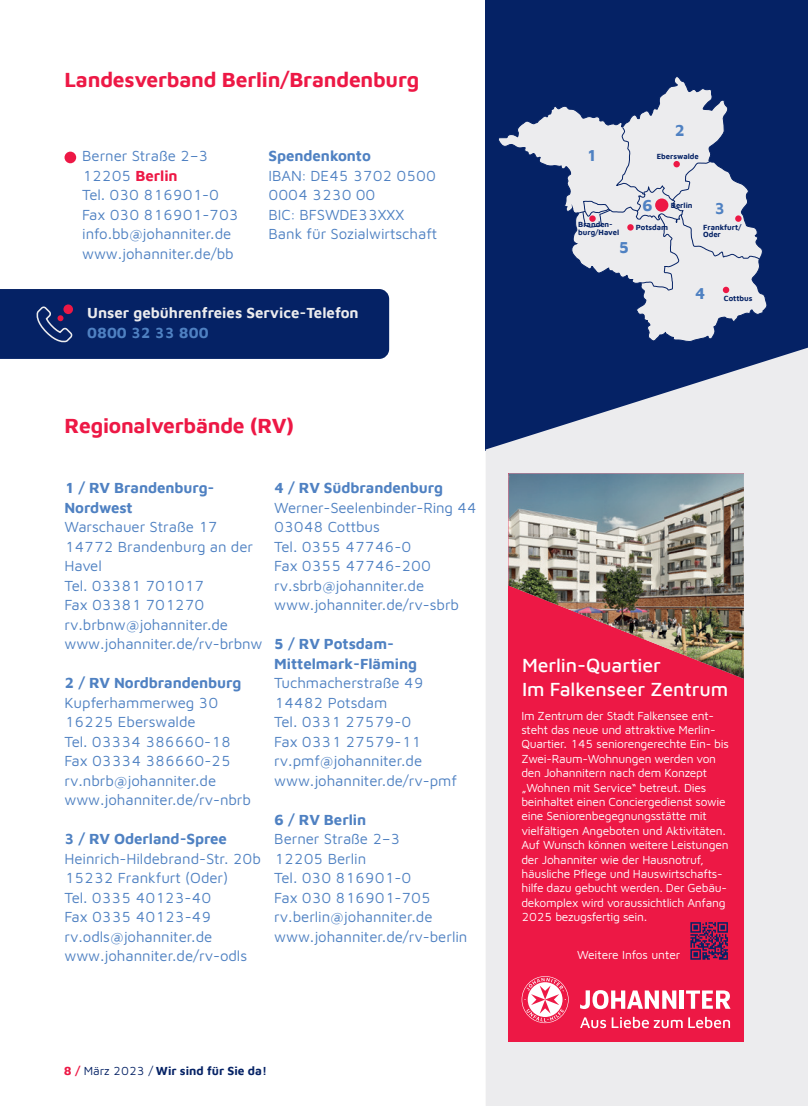
<style>
.page{position:relative;width:808px;height:1106px;background:#fff}
.page>*{position:absolute;margin:0;border:0;box-sizing:border-box;transform-origin:0 0}
.JUH_HL_14pt{font:700 21px "Maven Johanniter";letter-spacing:-.01em;color:#ed1845}
.JUH_Fließtext_10pt_b{font:500 19.5px "Maven Johanniter";letter-spacing:-.005em;color:#fff}
.t1{font:700 16.2px "Maven Johanniter";color:#4f81c2}
.JUH_Fließtext_10pt_b-2{font:15px/19.5px "Maven Johanniter";letter-spacing:-.005em;color:#4f81c2}
.JUH_Fließtext_10pt_b-3{font:700 15px/19.5px "Maven Johanniter";letter-spacing:-.005em;color:#4f81c2}
.t2{font:700 15px "Maven Johanniter";color:#ececee}
.JUH_Fließtext_10pt_b-4{font:12px/14.4px "Maven Johanniter";letter-spacing:-.02em;color:#fff}
.t3{font:700 12px "Maven Johanniter";color:#052265}
.t4{font:700 7.65px/7.5px "Maven Johanniter";color:#052265}
.s1{font-weight:700;color:#ed1845}
.s2{font-weight:700}
.s3{color:#ed1845}
.s4{font-weight:400}
</style>
<div class="page">
<div style="left:486px;top:0;width:322px;height:450px;background:#052265"></div>
<div style="left:65px;top:152px;width:11px;height:11px;background:#ed1845;border-radius:50%"></div>
<svg style="left:486px;top:348px;width:322px;height:758px;background:#c9cbd7"></svg>
<div style="left:0;top:289px;width:389px;height:70px;background:#052265"></div>
<div style="left:63px;top:304px;width:10px;height:10px;background:#ed1845;border-radius:50%"></div>
<svg style="left:498px;top:76px;width:269px;height:266px"></svg>
<svg style="left:578px;top:127px;width:181px;height:166px;background:#c4c7d5"></svg>
<svg style="left:589px;top:215px;width:7px;height:7px"></svg>
<div style="left:735px;top:215px;width:6px;height:7px;background:#ed1845;border-radius:50%"></div>
<div style="left:509px;top:473px;width:235px;height:569px;background:#ed1845"></div>
<img style="left:509px;top:473px;width:235px;height:206px">
<svg style="left:580px;top:990px;width:150px;height:38px"></svg>
<svg style="left:522px;top:976px;width:47px;height:47px"></svg>
<svg style="left:690px;top:922px;width:38px;height:37px"></svg>
<p class="JUH_HL_14pt" style="left:65px;top:65px;width:356px">Landesverband Berlin/Brandenburg</p>
<p class="JUH_Fließtext_10pt_b-2" style="left:82px;top:145px;width:158px">Berner Straße 2–3<br>12205 <span class="s1">Berlin<br></span>Tel. 030 816901-0<br>Fax 030 816901-703 info.bb@johanniter.de</p>
<p class="JUH_Fließtext_10pt_b-2" style="left:82px;top:243px;width:153px">www.johanniter.de/bb</p>
<p class="JUH_Fließtext_10pt_b-2" style="left:269px;top:145px;width:169px"><span class="s2">Spendenkonto<br></span>IBAN: DE45 3702 0500<br>0004 3230 00</p>
<p class="JUH_Fließtext_10pt_b-2" style="left:269px;top:204px;width:170px">BIC: BFSWDE33XXX<br>Bank für Sozialwirtschaft</p>
<p class="t2" style="left:87px;top:302px;width:273px">Unser gebührenfreies Service-Telefon</p>
<p class="JUH_Fließtext_10pt_b-3" style="left:87px;top:322px;width:123px">0800 32 33 800</p>
<p class="JUH_HL_14pt" style="left:65px;top:410px;width:231px">Regionalverbände (RV)</p>
<p class="JUH_Fließtext_10pt_b-3" style="left:65px;top:477px;width:152px">1 / RV Brandenburg-<br>Nordwest</p>
<p class="JUH_Fließtext_10pt_b-2" style="left:65px;top:516px;width:155px">Warschauer Straße 17</p>
<p class="JUH_Fließtext_10pt_b-2" style="left:65px;top:535px;width:190px">14772 Brandenburg an der<br>Havel</p>
<p class="JUH_Fließtext_10pt_b-2" style="left:65px;top:574px;width:141px">Tel. 03381 701017</p>
<p class="JUH_Fließtext_10pt_b-2" style="left:65px;top:594px;width:141px">Fax 03381 701270</p>
<p class="JUH_Fließtext_10pt_b-2" style="left:65px;top:613px;width:165px">rv.brbnw@johanniter.de</p>
<p class="JUH_Fließtext_10pt_b-2" style="left:65px;top:633px;width:200px">www.johanniter.de/rv-brbnw</p>
<p class="JUH_Fließtext_10pt_b-3" style="left:65px;top:672px;width:178px">2 / RV Nordbrandenburg</p>
<p class="JUH_Fließtext_10pt_b-2" style="left:65px;top:691px;width:155px">Kupferhammerweg 30</p>
<p class="JUH_Fließtext_10pt_b-2" style="left:65px;top:711px;width:133px">16225 Eberswalde</p>
<p class="JUH_Fließtext_10pt_b-2" style="left:65px;top:730px;width:168px">Tel. 03334 386660-18</p>
<p class="JUH_Fließtext_10pt_b-2" style="left:65px;top:750px;width:168px">Fax 03334 386660-25</p>
<p class="JUH_Fließtext_10pt_b-2" style="left:65px;top:769px;width:153px">rv.nbrb@johanniter.de</p>
<p class="JUH_Fließtext_10pt_b-2" style="left:65px;top:789px;width:188px">www.johanniter.de/rv-nbrb</p>
<p class="JUH_Fließtext_10pt_b-3" style="left:65px;top:828px;width:164px">3 / RV Oderland-Spree</p>
<p class="JUH_Fließtext_10pt_b-2" style="left:65px;top:847px;width:198px">Heinrich-Hildebrand-Str. 20b</p>
<p class="JUH_Fließtext_10pt_b-2" style="left:65px;top:867px;width:165px">15232 Frankfurt (Oder)</p>
<p class="JUH_Fließtext_10pt_b-2" style="left:65px;top:886px;width:148px">Tel. 0335 40123-40</p>
<p class="JUH_Fließtext_10pt_b-2" style="left:65px;top:906px;width:148px">Fax 0335 40123-49</p>
<p class="JUH_Fließtext_10pt_b-2" style="left:65px;top:925px;width:149px">rv.odls@johanniter.de</p>
<p class="JUH_Fließtext_10pt_b-2" style="left:65px;top:945px;width:184px">www.johanniter.de/rv-odls</p>
<p class="JUH_Fließtext_10pt_b-3" style="left:274px;top:477px;width:170px">4 / RV Südbrandenburg</p>
<p class="JUH_Fließtext_10pt_b-2" style="left:274px;top:496px;width:204px">Werner-Seelenbinder-Ring 44</p>
<p class="JUH_Fließtext_10pt_b-2" style="left:274px;top:516px;width:107px">03048 Cottbus</p>
<p class="JUH_Fließtext_10pt_b-2" style="left:274px;top:535px;width:138px">Tel. 0355 47746-0</p>
<p class="JUH_Fließtext_10pt_b-2" style="left:274px;top:555px;width:158px">Fax 0355 47746-200</p>
<p class="JUH_Fließtext_10pt_b-2" style="left:274px;top:574px;width:151px">rv.sbrb@johanniter.de</p>
<p class="JUH_Fließtext_10pt_b-2" style="left:274px;top:594px;width:186px">www.johanniter.de/rv-sbrb</p>
<p class="JUH_Fließtext_10pt_b-3" style="left:274px;top:633px;width:144px">5 / RV Potsdam-<br>Mittelmark-Fläming</p>
<p class="JUH_Fließtext_10pt_b-2" style="left:274px;top:672px;width:151px">Tuchmacherstraße 49</p>
<p class="JUH_Fließtext_10pt_b-2" style="left:274px;top:691px;width:115px">14482 Potsdam</p>
<p class="JUH_Fließtext_10pt_b-2" style="left:274px;top:711px;width:138px">Tel. 0331 27579-0</p>
<p class="JUH_Fließtext_10pt_b-2" style="left:274px;top:730px;width:148px">Fax 0331 27579-11</p>
<p class="JUH_Fließtext_10pt_b-2" style="left:274px;top:750px;width:149px">rv.pmf@johanniter.de</p>
<p class="JUH_Fließtext_10pt_b-2" style="left:274px;top:769px;width:184px">www.johanniter.de/rv-pmf</p>
<p class="JUH_Fließtext_10pt_b-3" style="left:274px;top:808px;width:93px">6 / RV Berlin</p>
<p class="JUH_Fließtext_10pt_b-2" style="left:274px;top:828px;width:128px">Berner Straße 2–3</p>
<p class="JUH_Fließtext_10pt_b-2" style="left:274px;top:847px;width:93px">12205 Berlin</p>
<p class="JUH_Fließtext_10pt_b-2" style="left:274px;top:867px;width:138px">Tel. 030 816901-0</p>
<p class="JUH_Fließtext_10pt_b-2" style="left:274px;top:886px;width:158px">Fax 030 816901-705</p>
<p class="JUH_Fließtext_10pt_b-2" style="left:274px;top:906px;width:160px">rv.berlin@johanniter.de</p>
<p class="JUH_Fließtext_10pt_b-2" style="left:274px;top:925px;width:195px">www.johanniter.de/rv-berlin</p>
<p class="t3" style="left:64px;top:1062px;width:205px"><span class="s3">8 /</span> <span class="s4">März 2023 /</span> Wir sind für Sie da!</p>
<p class="t1" style="left:674px;top:119px;width:12px">2</p>
<p class="t1" style="left:586px;top:144px;width:12px">1</p>
<p class="t4" style="left:657px;top:152px;width:44px">Eberswalde</p>
<p class="t1" style="left:642px;top:194px;width:12px">6</p>
<p class="t4" style="left:671px;top:201px;width:23px">Berlin</p>
<p class="t1" style="left:714px;top:196px;width:12px">3</p>
<p class="t4" style="left:578px;top:220px;width:42px">Branden&shy;burg/Havel</p>
<p class="t1" style="left:619px;top:236px;width:12px">5</p>
<p class="t4" style="left:636px;top:223px;width:34px">Potsdam</p>
<p class="t4" style="left:703px;top:223px;width:40px">Frankfurt/<br>Oder</p>
<p class="t1" style="left:695px;top:281px;width:12px">4</p>
<p class="t4" style="left:724px;top:294px;width:30px">Cottbus</p>
<p class="JUH_Fließtext_10pt_b" style="left:522px;top:652px;width:140px">Merlin-Quartier</p>
<p class="JUH_Fließtext_10pt_b" style="left:522px;top:675px;width:208px">Im Falkenseer Zentrum</p>
<p class="JUH_Fließtext_10pt_b-4" style="left:521px;top:707px;width:209px">Im Zentrum der Stadt Falkensee ent&shy;steht das neue und attraktive Merlin-Quartier. 145 seniorengerechte Ein- bis Zwei-Raum-Wohnungen werden von den Johannitern nach dem Konzept „Wohnen mit Service“ betreut. Dies beinhaltet einen Conciergedienst sowie eine Seniorenbegegnungsstätte mit vielfältigen Angeboten und Aktivitäten.<br>Auf Wunsch können weitere Leistungen der Johanniter wie der Hausnotruf, häusliche Pflege und Hauswirtschafts&shy;hilfe dazu gebucht werden. Der Gebäu&shy;dekomplex wird voraussichtlich Anfang 2025 bezugsfertig sein.</p>
<p class="JUH_Fließtext_10pt_b-4" style="left:577px;top:946px;width:105px">Weitere Infos unter</p>
</div>
